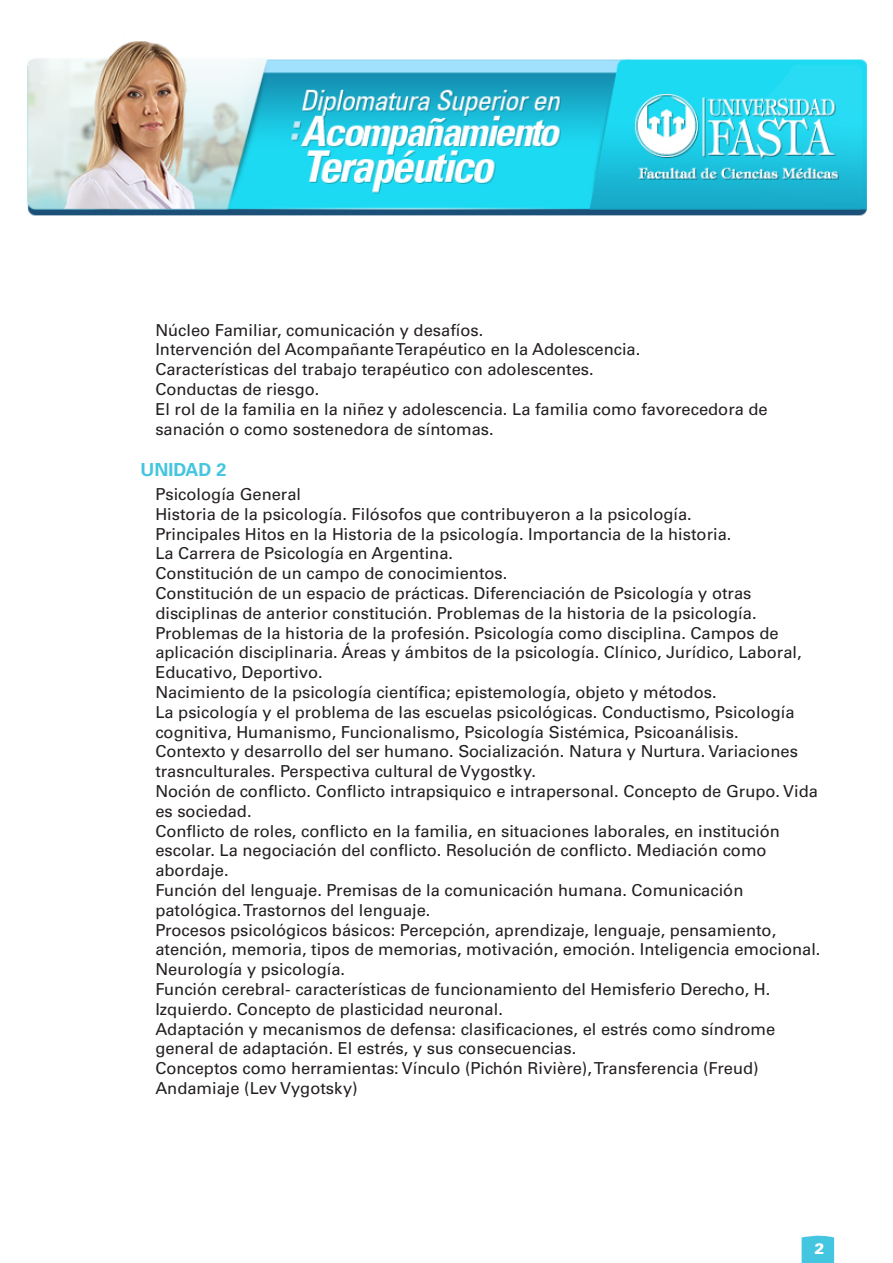
<style>
.page{position:relative;width:893px;height:1263px;background:#fff}
.page>*{position:absolute;margin:0;border:0;box-sizing:border-box;transform-origin:0 0}
.t1{font:700 18px "Univers LT Std";color:#44c5e0}
.t2{font:16.5px/19.8px "Univers LT Std";color:#231f20}
.t3{font:900 15px "Univers LT Std";color:#fff}
</style>
<div class="page">
<svg style="left:801px;top:1235px;width:33px;height:28px"></svg>
<img style="left:27px;top:41px;width:840px;height:175px">
<p class="t2" style="left:155px;top:320px;width:614px">Núcleo Familiar, comunicación y desafíos.<br>Intervención del Acompañante Terapéutico en la Adolescencia.<br>Características del trabajo terapéutico con adolescentes.<br>Conductas de riesgo.<br>El rol de la familia en la niñez y adolescencia. La familia como favorecedora de sanación o como sostenedora de síntomas.</p>
<p class="t1" style="left:140px;top:459px;width:88px">UNIDAD 2</p>
<p class="t2" style="left:155px;top:484px;width:667px">Psicología General<br>Historia de la psicología. Filósofos que contribuyeron a la psicología.<br>Principales Hitos en la Historia de la psicología. Importancia de la historia.<br>La Carrera de Psicología en Argentina.<br>Constitución de un campo de conocimientos.<br>Constitución de un espacio de prácticas. Diferenciación de Psicología y otras disciplinas de anterior constitución. Problemas de la historia de la psicología.<br>Problemas de la historia de la profesión. Psicología como disciplina. Campos de aplicación disciplinaria. Áreas y ámbitos de la psicología. Clínico, Jurídico, Laboral, Educativo, Deportivo.<br>Nacimiento de la psicología científica; epistemología, objeto y métodos.<br>La psicología y el problema de las escuelas psicológicas. Conductismo, Psicología cognitiva, Humanismo, Funcionalismo, Psicología Sistémica, Psicoanálisis.<br>Contexto y desarrollo del ser humano. Socialización. Natura y Nurtura. Variaciones trasnculturales. Perspectiva cultural de Vygostky.<br>Noción de conflicto. Conflicto intrapsiquico e intrapersonal. Concepto de Grupo. Vida es sociedad.<br>Conflicto de roles, conflicto en la familia, en situaciones laborales, en institución escolar. La negociación del conflicto. Resolución de conflicto. Mediación como abordaje.<br>Función del lenguaje. Premisas de la comunicación humana. Comunicación patológica. Trastornos del lenguaje.<br>Procesos psicológicos básicos: Percepción, aprendizaje, lenguaje, pensamiento, atención, memoria, tipos de memorias, motivación, emoción. Inteligencia emocional.<br>Neurología y psicología.<br>Función cerebral- características de funcionamiento del Hemisferio Derecho, H.<br>Izquierdo. Concepto de plasticidad neuronal.<br>Adaptación y mecanismos de defensa: clasificaciones, el estrés como síndrome general de adaptación. El estrés, y sus consecuencias.<br>Conceptos como herramientas: Vínculo (Pichón Rivière), Transferencia (Freud)<br>Andamiaje (Lev Vygotsky)</p>
<p class="t3" style="left:814px;top:1239px;width:12px">2</p>
</div>
